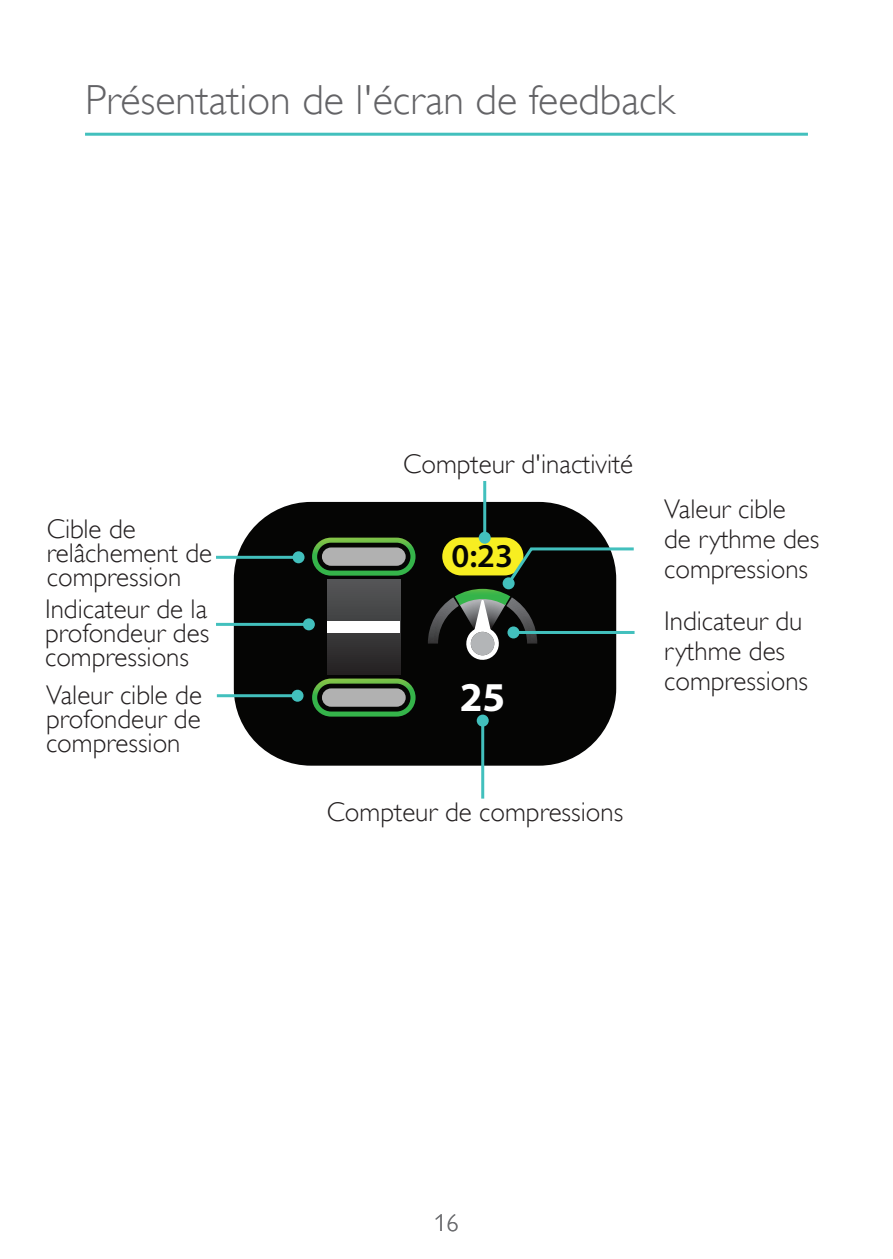
<style>
.page{position:relative;width:893px;height:1259px;background:#fff}
.page>*{position:absolute;margin:0;border:0;box-sizing:border-box;transform-origin:0 0}
.Heading{font:300 42px "Gill Alt One";color:#636366}
.t1{font:700 41.1px "Myriad Pro";color:#fff}
.t2{font:600 33.3px "Myriad Pro";color:#050504}
.Body_Text{font:300 27px/24px "Gill Alt One";color:#231f20}
.t3{font:300 24px "Gill Alt One";color:#6c6d70}
</style>
<div class="page">
<hr style="left:85px;top:133px;width:723px;height:3px;background:#42c0bd">
<div style="left:234px;top:502px;width:382px;height:263px;background:#050504;border-radius:77px"></div>
<svg style="left:312px;top:537px;width:104px;height:38px"></svg>
<svg style="left:312px;top:678px;width:104px;height:38px"></svg>
<svg style="left:328px;top:579px;width:73px;height:95px;background:#3f3e40"></svg>
<div style="left:328px;top:622px;width:72px;height:11px;background:#fff"></div>
<div style="left:442px;top:537px;width:81px;height:38px;background:#f7ee21;border-radius:19px"></div>
<hr style="left:217px;top:694px;width:81px;height:3px;background:#42c0bd">
<div style="left:292px;top:690px;width:12px;height:12px;background:#42c0bd;border-radius:50%"></div>
<hr style="left:216px;top:623px;width:93px;height:3px;background:#42c0bd">
<div style="left:303px;top:618px;width:12px;height:12px;background:#42c0bd;border-radius:50%"></div>
<hr style="left:216px;top:556px;width:83px;height:3px;background:#42c0bd">
<div style="left:293px;top:551px;width:12px;height:12px;background:#42c0bd;border-radius:50%"></div>
<hr style="left:481px;top:720px;width:3px;height:78px;background:#42c0bd">
<div style="left:477px;top:714px;width:12px;height:12px;background:#42c0bd;border-radius:50%"></div>
<hr style="left:483px;top:481px;width:3px;height:57px;background:#42c0bd">
<div style="left:479px;top:532px;width:12px;height:12px;background:#42c0bd;border-radius:50%"></div>
<svg style="left:428px;top:546px;width:207px;height:116px"></svg>
<div style="left:503px;top:577px;width:12px;height:12px;background:#42c0bd;border-radius:50%"></div>
<p class="Heading" style="left:85px;top:76px;width:591px">Présentation de l'écran de feedback</p>
<p class="Body_Text" style="left:47px;top:517px;width:167px">Cible de relâchement de compression</p>
<p class="Body_Text" style="left:45px;top:596px;width:166px;text-align:justify">Indicateur de la profondeur des compressions</p>
<p class="Body_Text" style="left:46px;top:683px;width:157px;text-align:justify">Valeur cible de profondeur de compression</p>
<p class="Body_Text" style="left:403px;top:452px;width:232px">Compteur d'inactivité</p>
<p class="t2" style="left:451px;top:535px;width:63px">0:23</p>
<p class="t1" style="left:460px;top:670px;width:47px">25</p>
<p class="Body_Text" style="left:664px;top:494px;width:157px;line-height:30px">Valeur cible<br>de rythme des compressions</p>
<p class="Body_Text" style="left:664px;top:606px;width:146px;line-height:30px">Indicateur du rythme des compressions</p>
<p class="Body_Text" style="left:327px;top:799px;width:298px">Compteur de compressions</p>
<p class="t3" style="left:434px;top:1209px;width:25px">16</p>
</div>
